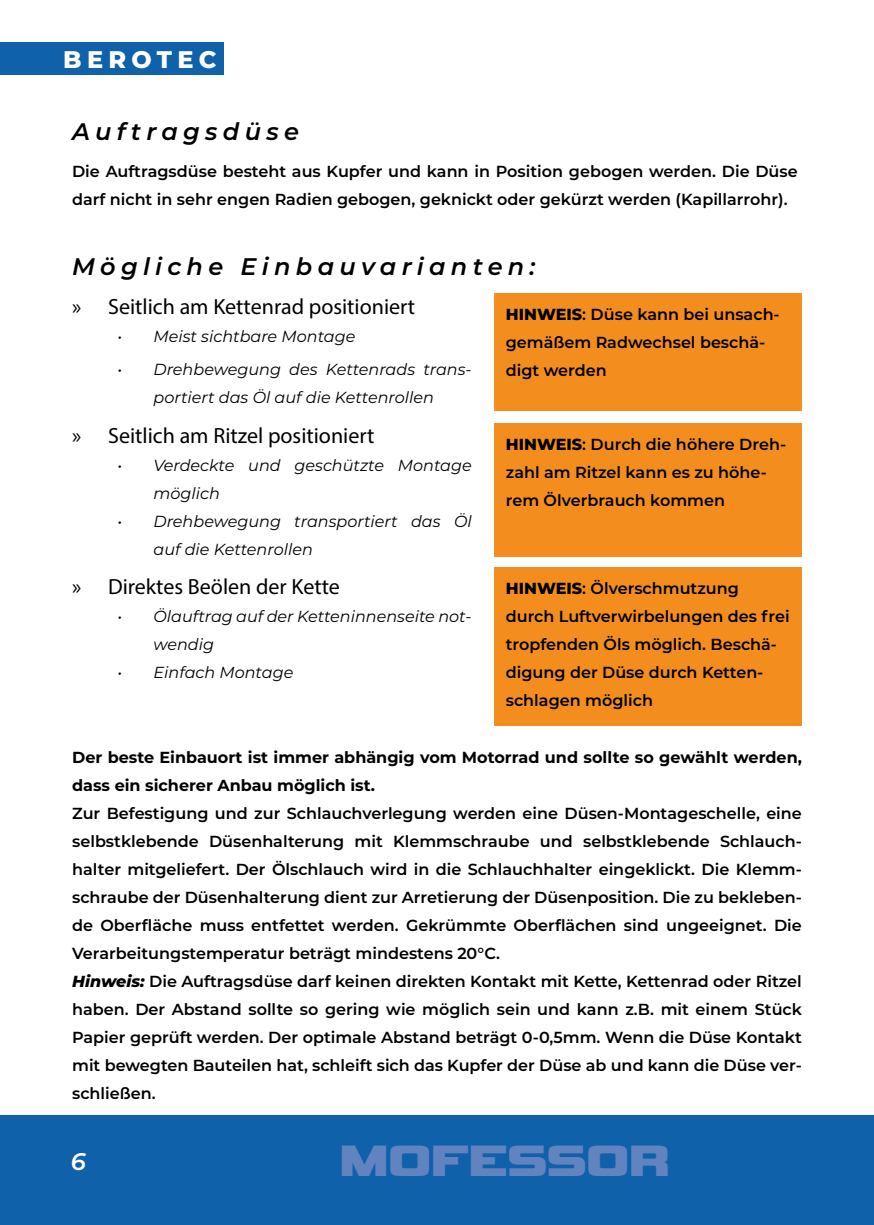
<style>
.page{position:relative;width:874px;height:1225px;background:#fff}
.page>*{position:absolute;margin:0;border:0;box-sizing:border-box;transform-origin:0 0}
.t1{font:700 46px "Vipnagorgialla Rg";color:#6184c0}
.t2{font:italic 600 24px "Montserrat";letter-spacing:.22em;color:#000}
.t3{font:800 24px "Montserrat";letter-spacing:.22em;color:#fff}
.t4{font:italic 600 24px "Montserrat";color:#fdfdfd}
.t5{font:22px "Myriad Pro";color:#000}
.t6{font:600 16px/28px "Montserrat";color:#000}
.t7{font:italic 16px/28px "Montserrat";color:#000}
.t8{font:700 16px/28px "Montserrat";color:#000}
.s1{font-weight:800}
.s2{font-weight:800;font-style:italic}
</style>
<div class="page">
<div style="left:0;top:1115px;width:873px;height:110px;background:#0f61a9"></div>
<div style="left:0;top:43px;width:223px;height:32px;background:#0f61a9"></div>
<div style="left:494px;top:293px;width:307px;height:117px;background:#f38e1e"></div>
<div style="left:494px;top:423px;width:307px;height:134px;background:#f38e1e"></div>
<div style="left:494px;top:567px;width:307px;height:159px;background:#f38e1e"></div>
<h2 class="t3" style="left:63px;top:41px;width:155px">BEROTEC</h2>
<h2 class="t2" style="left:72px;top:114px;width:228px">Auftragsdüse</h2>
<p class="t6" style="left:72px;top:157px;width:726px">Die Auftragsdüse besteht aus Kupfer und kann in Position gebogen werden. Die Düse darf nicht in sehr engen Radien gebogen, geknickt oder gekürzt werden (Kapillarrohr).</p>
<h2 class="t2" style="left:72px;top:250px;width:464px">Mögliche Einbauvarianten:</h2>
<h3 class="t5" style="left:72px;top:293px;width:344px">» Seitlich am Kettenrad positioniert</h3>
<p class="t7" style="left:117px;top:321px;width:239px">• Meist sichtbare Montage</p>
<p class="t7" style="left:117px;top:355px;width:355px;text-align:center">• Drehbewegung des Kettenrads trans&shy;portiert das Öl auf die Kettenrollen</p>
<h3 class="t5" style="left:72px;top:422px;width:304px">» Seitlich am Ritzel positioniert</h3>
<p class="t7" style="left:153px;top:450px;width:319px;text-indent:-36px">• Verdeckte und geschützte Montage möglich</p>
<p class="t7" style="left:153px;top:506px;width:319px;text-indent:-36px">• Drehbewegung transportiert das Öl auf die Kettenrollen</p>
<h3 class="t5" style="left:72px;top:573px;width:269px">» Direktes Beölen der Kette</h3>
<p class="t7" style="left:153px;top:602px;width:319px;text-indent:-36px">• Ölauftrag auf der Ketteninnenseite not&shy;wendig</p>
<p class="t7" style="left:117px;top:658px;width:177px">• Einfach Montage</p>
<p class="t6" style="left:505px;top:300px;width:275px"><span class="s1">HINWEIS</span>: Düse kann bei unsach&shy;gemäßem Radwechsel beschä&shy;digt werden</p>
<p class="t6" style="left:505px;top:430px;width:282px"><span class="s1">HINWEIS</span>: Durch die höhere Dreh&shy;zahl am Ritzel kann es zu höhe&shy;rem Ölverbrauch kommen</p>
<p class="t6" style="left:505px;top:574px;width:285px"><span class="s1">HINWEIS</span>: Ölverschmutzung durch Luftverwirbelungen des frei tropfenden Öls möglich. Beschä&shy;digung der Düse durch Ketten&shy;schlagen möglich</p>
<p class="t8" style="left:72px;top:742px;width:731px">Der beste Einbauort ist immer abhängig vom Motorrad und sollte so gewählt werden, dass ein sicherer Anbau möglich ist.</p>
<p class="t6" style="left:72px;top:798px;width:731px">Zur Befestigung und zur Schlauchverlegung werden eine Düsen-Montageschelle, eine selbstklebende Düsenhalterung mit Klemmschraube und selbstklebende Schlauch&shy;halter mitgeliefert. Der Ölschlauch wird in die Schlauchhalter eingeklickt. Die Klemm&shy;schraube der Düsenhalterung dient zur Arretierung der Düsenposition. Die zu bekleben&shy;de Oberfläche muss entfettet werden. Gekrümmte Oberflächen sind ungeeignet. Die Verarbeitungstemperatur beträgt mindestens 20°C.<br><span class="s2">Hinweis:</span> Die Auftragsdüse darf keinen direkten Kontakt mit Kette, Kettenrad oder Ritzel haben. Der Abstand sollte so gering wie möglich sein und kann z.B. mit einem Stück Papier geprüft werden. Der optimale Abstand beträgt 0-0,5mm. Wenn die Düse Kontakt mit bewegten Bauteilen hat, schleift sich das Kupfer der Düse ab und kann die Düse ver&shy;schließen.</p>
<h2 class="t4" style="left:71px;top:1144px;width:17px">6</h2>
<h1 class="t1" style="left:339px;top:1122px;width:331px">MOFESSOR</h1>
</div>
